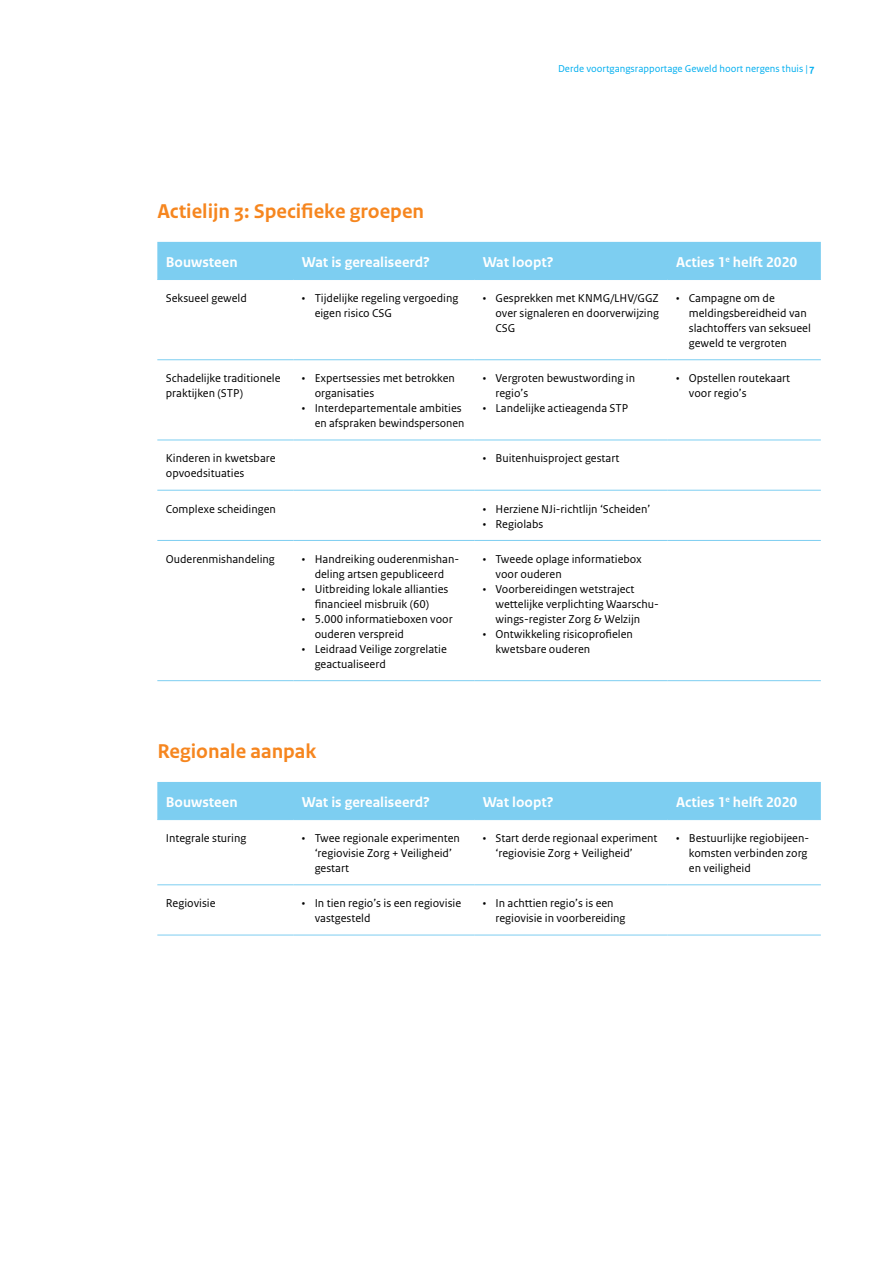
<style>
.page{position:relative;width:893px;height:1263px;background:#fff}
.page>*{position:absolute;margin:0;border:0;box-sizing:border-box;transform-origin:0 0}
._04_Actielijn_kop{font:700 21px "Rijksoverheid Sans Text";color:#f6861f}
._30_RO_Tabel_Kop{font:700 15px "Rijksoverheid Sans Text";color:#fff}
._32_RO_Kadertekst_bu{font:12px/15px "Rijksoverheid Sans Text";color:#000}
._32_RO_Tabel_Broodte{font:12px/15px "Rijksoverheid Sans Text";color:#000}
.t1{font:10.5px "Rijksoverheid Sans Text";color:#00aeef}
.s1{font-weight:700}
</style>
<div class="page">
<div style="left:157px;top:242px;width:664px;height:37px;background:#7dcef1"></div>
<hr style="left:157px;top:279px;width:136px;height:1px;background:#7dcef1">
<hr style="left:293px;top:279px;width:181px;height:1px;background:#7dcef1">
<hr style="left:474px;top:279px;width:194px;height:1px;background:#7dcef1">
<hr style="left:668px;top:279px;width:153px;height:1px;background:#7dcef1">
<hr style="left:157px;top:359px;width:136px;height:1px;background:#7dcef1">
<hr style="left:293px;top:359px;width:181px;height:1px;background:#7dcef1">
<hr style="left:474px;top:359px;width:194px;height:1px;background:#7dcef1">
<hr style="left:668px;top:359px;width:153px;height:1px;background:#7dcef1">
<hr style="left:157px;top:440px;width:136px;height:1px;background:#7dcef1">
<hr style="left:293px;top:440px;width:181px;height:1px;background:#7dcef1">
<hr style="left:474px;top:440px;width:194px;height:1px;background:#7dcef1">
<hr style="left:668px;top:440px;width:153px;height:1px;background:#7dcef1">
<hr style="left:157px;top:490px;width:136px;height:1px;background:#7dcef1">
<hr style="left:293px;top:490px;width:181px;height:1px;background:#7dcef1">
<hr style="left:474px;top:490px;width:194px;height:1px;background:#7dcef1">
<hr style="left:668px;top:490px;width:153px;height:1px;background:#7dcef1">
<hr style="left:157px;top:540px;width:136px;height:1px;background:#7dcef1">
<hr style="left:293px;top:540px;width:181px;height:1px;background:#7dcef1">
<hr style="left:474px;top:540px;width:194px;height:1px;background:#7dcef1">
<hr style="left:668px;top:540px;width:153px;height:1px;background:#7dcef1">
<hr style="left:157px;top:680px;width:136px;height:1px;background:#7dcef1">
<hr style="left:293px;top:680px;width:181px;height:1px;background:#7dcef1">
<hr style="left:474px;top:680px;width:194px;height:1px;background:#7dcef1">
<hr style="left:668px;top:680px;width:153px;height:1px;background:#7dcef1">
<div style="left:157px;top:782px;width:664px;height:37px;background:#7dcef1"></div>
<hr style="left:157px;top:819px;width:136px;height:1px;background:#7dcef1">
<hr style="left:293px;top:819px;width:181px;height:1px;background:#7dcef1">
<hr style="left:474px;top:819px;width:194px;height:1px;background:#7dcef1">
<hr style="left:668px;top:819px;width:153px;height:1px;background:#7dcef1">
<hr style="left:157px;top:884px;width:136px;height:1px;background:#7dcef1">
<hr style="left:293px;top:884px;width:181px;height:1px;background:#7dcef1">
<hr style="left:474px;top:884px;width:194px;height:1px;background:#7dcef1">
<hr style="left:668px;top:884px;width:153px;height:1px;background:#7dcef1">
<hr style="left:157px;top:935px;width:136px;height:1px;background:#7dcef1">
<hr style="left:293px;top:935px;width:181px;height:1px;background:#7dcef1">
<hr style="left:474px;top:935px;width:194px;height:1px;background:#7dcef1">
<hr style="left:668px;top:935px;width:153px;height:1px;background:#7dcef1">
<p class="t1" style="left:558px;top:63px;width:258px">Derde voortgangsrapportage Geweld hoort nergens thuis | <span class="s1">7</span></p>
<p class="_04_Actielijn_kop" style="left:157px;top:199px;width:268px">Actielijn 3: Specifieke groepen</p>
<p class="_30_RO_Tabel_Kop" style="left:166px;top:253px;width:73px">Bouwsteen</p>
<p class="_30_RO_Tabel_Kop" style="left:302px;top:253px;width:130px">Wat is gerealiseerd?</p>
<p class="_30_RO_Tabel_Kop" style="left:483px;top:253px;width:72px">Wat loopt?</p>
<p class="_30_RO_Tabel_Kop" style="left:676px;top:253px;width:123px">Acties 1<sup>e</sup> helft 2020</p>
<p class="_32_RO_Tabel_Broodte" style="left:166px;top:291px;width:83px">Seksueel geweld</p>
<p class="_32_RO_Kadertekst_bu" style="left:315px;top:291px;width:145px;text-indent:-13px">• Tijdelijke regeling vergoeding eigen risico CSG</p>
<p class="_32_RO_Kadertekst_bu" style="left:495px;top:291px;width:165px;text-align:justify;text-indent:-13px">• Gesprekken met KNMG/LHV/GGZ over signaleren en doorverwijzing CSG</p>
<p class="_32_RO_Kadertekst_bu" style="left:689px;top:291px;width:124px;text-indent:-13px">• Campagne om de meldingsbereidheid van slachtoffers van seksueel geweld te vergroten</p>
<p class="_32_RO_Tabel_Broodte" style="left:166px;top:371px;width:116px">Schadelijke traditionele praktijken (STP)</p>
<p class="_32_RO_Kadertekst_bu" style="left:315px;top:371px;width:142px;text-indent:-13px">• Expertsessies met betrokken organisaties</p>
<p class="_32_RO_Kadertekst_bu" style="left:302px;top:401px;width:164px;text-align:right">• Interdepartementale ambities en afspraken bewindspersonen</p>
<p class="_32_RO_Kadertekst_bu" style="left:495px;top:371px;width:141px;text-indent:-13px">• Vergroten bewustwording in regio’s</p>
<p class="_32_RO_Kadertekst_bu" style="left:483px;top:401px;width:147px">• Landelijke actieagenda STP</p>
<p class="_32_RO_Kadertekst_bu" style="left:689px;top:371px;width:103px;text-indent:-13px">• Opstellen routekaart voor regio’s</p>
<p class="_32_RO_Tabel_Broodte" style="left:166px;top:451px;width:111px">Kinderen in kwetsbare opvoedsituaties</p>
<p class="_32_RO_Kadertekst_bu" style="left:483px;top:451px;width:138px">• Buitenhuisproject gestart</p>
<p class="_32_RO_Tabel_Broodte" style="left:166px;top:501px;width:112px">Complexe scheidingen</p>
<p class="_32_RO_Kadertekst_bu" style="left:483px;top:501px;width:169px">• Herziene NJi-richtlijn ‘Scheiden’</p>
<p class="_32_RO_Kadertekst_bu" style="left:483px;top:516px;width:62px">• Regiolabs</p>
<p class="_32_RO_Tabel_Broodte" style="left:166px;top:552px;width:111px">Ouderenmishandeling</p>
<p class="_32_RO_Kadertekst_bu" style="left:302px;top:552px;width:159px;text-align:center">• Handreiking ouderenmishan&shy;deling artsen gepubliceerd</p>
<p class="_32_RO_Kadertekst_bu" style="left:302px;top:582px;width:148px;text-align:center">• Uitbreiding lokale allianties financieel misbruik (60)</p>
<p class="_32_RO_Kadertekst_bu" style="left:315px;top:612px;width:140px;text-indent:-13px">• 5.000 informatieboxen voor ouderen verspreid</p>
<p class="_32_RO_Kadertekst_bu" style="left:315px;top:642px;width:134px;text-indent:-13px">• Leidraad Veilige zorgrelatie geactualiseerd</p>
<p class="_32_RO_Kadertekst_bu" style="left:495px;top:552px;width:148px;text-indent:-13px">• Tweede oplage informatiebox voor ouderen</p>
<p class="_32_RO_Kadertekst_bu" style="left:495px;top:582px;width:165px;text-indent:-13px">• Voorbereidingen wetstraject wettelijke verplichting Waarschu&shy;wings-register Zorg &amp; Welzijn</p>
<p class="_32_RO_Kadertekst_bu" style="left:495px;top:627px;width:139px;text-indent:-13px">• Ontwikkeling risicoprofielen kwetsbare ouderen</p>
<p class="_04_Actielijn_kop" style="left:157px;top:739px;width:161px">Regionale aanpak</p>
<p class="_30_RO_Tabel_Kop" style="left:166px;top:793px;width:73px">Bouwsteen</p>
<p class="_30_RO_Tabel_Kop" style="left:302px;top:793px;width:130px">Wat is gerealiseerd?</p>
<p class="_30_RO_Tabel_Kop" style="left:483px;top:793px;width:72px">Wat loopt?</p>
<p class="_30_RO_Tabel_Kop" style="left:676px;top:793px;width:123px">Acties 1<sup>e</sup> helft 2020</p>
<p class="_32_RO_Tabel_Broodte" style="left:166px;top:831px;width:82px">Integrale sturing</p>
<p class="_32_RO_Kadertekst_bu" style="left:315px;top:831px;width:147px;text-indent:-13px">• Twee regionale experimenten ‘regiovisie Zorg + Veiligheid’ gestart</p>
<p class="_32_RO_Kadertekst_bu" style="left:495px;top:831px;width:164px;text-indent:-13px">• Start derde regionaal experiment ‘regiovisie Zorg + Veiligheid’</p>
<p class="_32_RO_Kadertekst_bu" style="left:689px;top:831px;width:122px;text-indent:-13px">• Bestuurlijke regiobijeen&shy;komsten verbinden zorg en veiligheid</p>
<p class="_32_RO_Tabel_Broodte" style="left:166px;top:896px;width:51px">Regiovisie</p>
<p class="_32_RO_Kadertekst_bu" style="left:315px;top:896px;width:148px;text-indent:-13px">• In tien regio’s is een regiovisie vastgesteld</p>
<p class="_32_RO_Kadertekst_bu" style="left:495px;top:896px;width:132px;text-indent:-13px">• In achttien regio’s is een regiovisie in voorbereiding</p>
</div>
